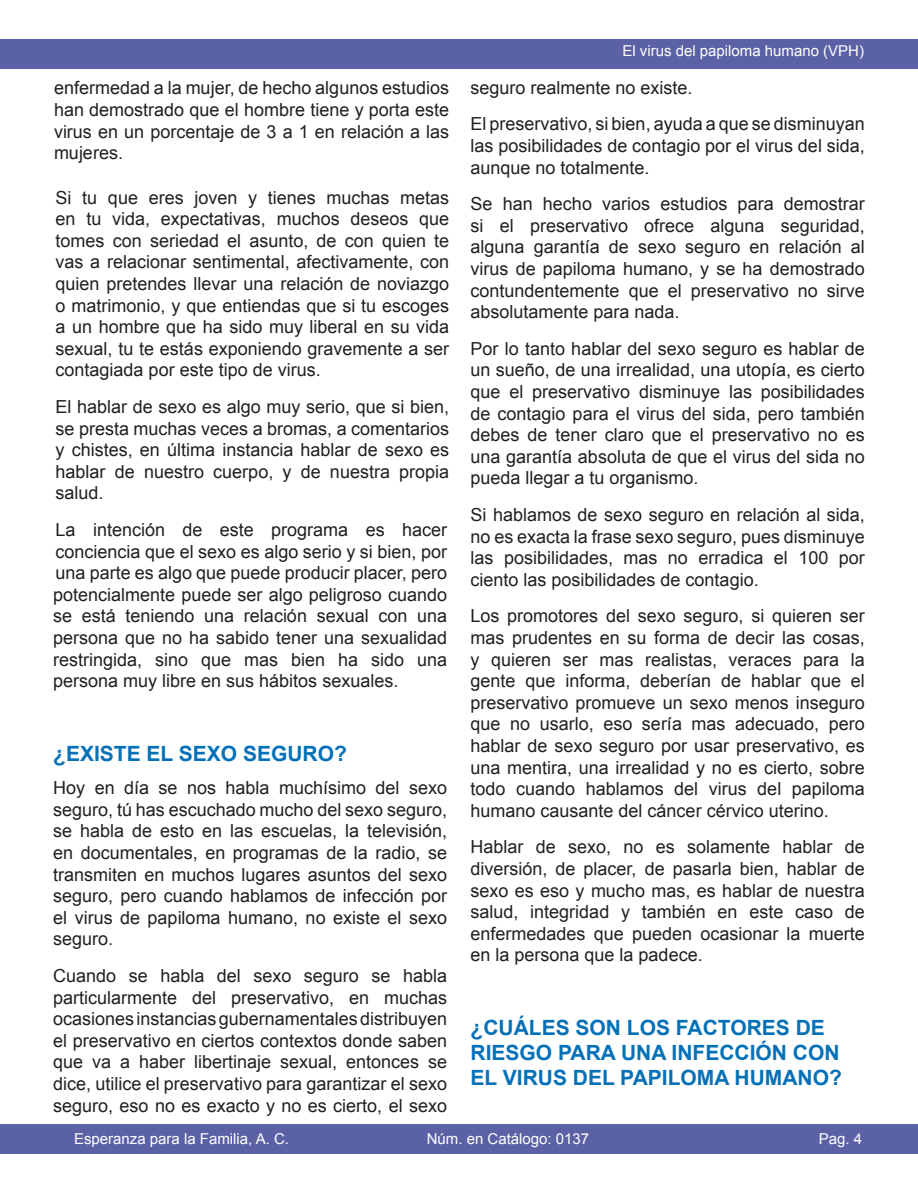
<style>
.page{position:relative;width:918px;height:1188px;background:#fff}
.page>*{position:absolute;margin:0;border:0;box-sizing:border-box;transform-origin:0 0}
.t1{font:700 21px/25.2px "Arial";color:#0470b7}
.t2{font:18px/21.6px "Arial";color:#231f20;text-align:justify}
.t3{font:15px "Arial";color:#fff}
</style>
<div class="page">
<div style="left:1px;top:1124px;width:917px;height:29px;background:#5b61a5"></div>
<div style="left:0;top:39px;width:918px;height:30px;background:#5b61a5"></div>
<p class="t2" style="left:54px;top:77px;width:397px">enfermedad a la mujer, de hecho algunos estudios han demostrado que el hombre tiene y porta este virus en un porcentaje de 3 a 1 en relación a las mujeres.</p>
<p class="t2" style="left:56px;top:187px;width:395px">Si tu que eres joven y tienes muchas metas en tu vida, expectativas, muchos deseos que tomes con seriedad el asunto, de con quien te vas a relacionar sentimental, afectivamente, con quien pretendes llevar una relación de noviazgo o matrimonio, y que entiendas que si tu escoges a un hombre que ha sido muy liberal en su vida sexual, tu te estás exponiendo gravemente a ser contagiada por este tipo de virus.</p>
<p class="t2" style="left:56px;top:396px;width:395px">El hablar de sexo es algo muy serio, que si bien, se presta muchas veces a bromas, a comentarios y chistes, en última instancia hablar de sexo es hablar de nuestro cuerpo, y de nuestra propia salud.</p>
<p class="t2" style="left:53px;top:519px;width:395px">La intención de este programa es hacer conciencia que el sexo es algo serio y si bien, por una parte es algo que puede producir placer, pero potencialmente puede ser algo peligroso cuando se está teniendo una relación sexual con una persona que no ha sabido tener una sexualidad restringida, sino que mas bien ha sido una persona muy libre en sus hábitos sexuales.</p>
<p class="t1" style="left:53px;top:742px;width:295px">¿EXISTE EL SEXO SEGURO?</p>
<p class="t2" style="left:53px;top:777px;width:395px">Hoy en día se nos habla muchísimo del sexo seguro, tú has escuchado mucho del sexo seguro, se habla de esto en las escuelas, la televisión, en documentales, en programas de la radio, se transmiten en muchos lugares asuntos del sexo seguro, pero cuando hablamos de infección por el virus de papiloma humano, no existe el sexo seguro.</p>
<p class="t2" style="left:53px;top:965px;width:395px">Cuando se habla del sexo seguro se habla particularmente del preservativo, en muchas ocasiones instancias gubernamentales distribuyen el preservativo en ciertos contextos donde saben que va a haber libertinaje sexual, entonces se dice, utilice el preservativo para garantizar el sexo seguro, eso no es exacto y no es cierto, el sexo</p>
<p class="t3" style="left:622px;top:41px;width:243px">El virus del papiloma humano (VPH)</p>
<p class="t2" style="left:471px;top:69px;width:396px;line-height:36.6px">seguro realmente no existe.<br>El preservativo, si bien, ayuda a que se disminuyan</p>
<p class="t2" style="left:471px;top:135px;width:396px">las posibilidades de contagio por el virus del sida, aunque no totalmente.</p>
<p class="t2" style="left:471px;top:193px;width:396px">Se han hecho varios estudios para demostrar si el preservativo ofrece alguna seguridad, alguna garantía de sexo seguro en relación al virus de papiloma humano, y se ha demostrado contundentemente que el preservativo no sirve absolutamente para nada.</p>
<p class="t2" style="left:471px;top:338px;width:396px">Por lo tanto hablar del sexo seguro es hablar de un sueño, de una irrealidad, una utopía, es cierto que el preservativo disminuye las posibilidades de contagio para el virus del sida, pero también debes de tener claro que el preservativo no es una garantía absoluta de que el virus del sida no pueda llegar a tu organismo.</p>
<p class="t2" style="left:471px;top:504px;width:396px">Si hablamos de sexo seguro en relación al sida, no es exacta la frase sexo seguro, pues disminuye las posibilidades, mas no erradica el 100 por ciento las posibilidades de contagio.</p>
<p class="t2" style="left:471px;top:606px;width:396px">Los promotores del sexo seguro, si quieren ser mas prudentes en su forma de decir las cosas, y quieren ser mas realistas, veraces para la gente que informa, deberían de hablar que el preservativo promueve un sexo menos inseguro que no usarlo, eso sería mas adecuado, pero hablar de sexo seguro por usar preservativo, es una mentira, una irrealidad y no es cierto, sobre todo cuando hablamos del virus del papiloma humano causante del cáncer cérvico uterino.</p>
<p class="t2" style="left:471px;top:837px;width:396px">Hablar de sexo, no es solamente hablar de diversión, de placer, de pasarla bien, hablar de sexo es eso y mucho mas, es hablar de nuestra salud, integridad y también en este caso de enfermedades que pueden ocasionar la muerte en la persona que la padece.</p>
<p class="t1" style="left:471px;top:1016px;width:373px">¿CUÁLES SON LOS FACTORES DE<br>RIESGO PARA UNA INFECCIÓN CON<br>EL VIRUS DEL PAPILOMA HUMANO?</p>
<p class="t3" style="left:74px;top:1129px;width:217px">Esperanza para la Familia, A. C.</p>
<p class="t3" style="left:427px;top:1129px;width:164px">Núm. en Catálogo: 0137</p>
<p class="t3" style="left:819px;top:1129px;width:45px">Pag. 4</p>
</div>
